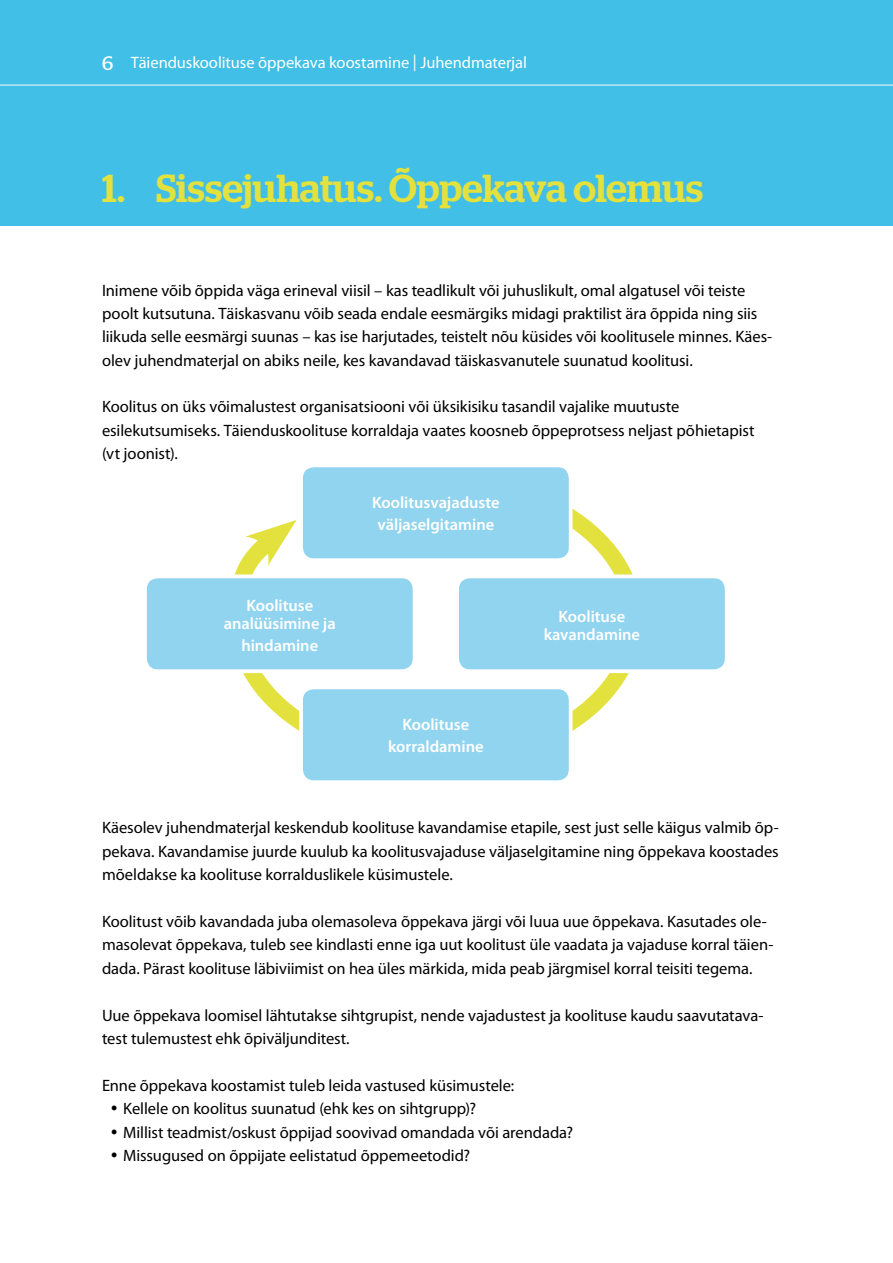
<style>
.page{position:relative;width:893px;height:1263px;background:#fff}
.page>*{position:absolute;margin:0;border:0;box-sizing:border-box;transform-origin:0 0}
.t1{font:500 39px "Stag";letter-spacing:-.005em;color:#e3e13e}
.t2{font:16.5px/23.4px "Myriad Pro";letter-spacing:-.005em;color:#000}
.t3{font:600 16.5px/22.2px "Myriad Pro";letter-spacing:-.005em;color:#fff;text-align:center}
.t4{font:16.5px "Myriad Pro";letter-spacing:-.005em;color:#fff}
.s1{font-family:"Stag";font-size:19.5px}
</style>
<div class="page">
<div style="left:0;top:0;width:893px;height:225px;background:#42bfe7"></div>
<hr style="left:0;top:85px;width:893px;height:1px;background:#fff">
<svg style="left:235px;top:508px;width:398px;height:223px"></svg>
<svg style="left:245px;top:520px;width:52px;height:46px"></svg>
<div style="left:301px;top:465px;width:270px;height:95px;background:#91d4ef;border-radius:13px"></div>
<div style="left:299px;top:463px;width:273px;height:99px;border:4px solid #fff;border-radius:13px"></div>
<div style="left:301px;top:687px;width:270px;height:95px;background:#91d4ef;border-radius:13px"></div>
<div style="left:299px;top:685px;width:273px;height:99px;border:4px solid #fff;border-radius:13px"></div>
<div style="left:145px;top:576px;width:270px;height:95px;background:#91d4ef;border-radius:13px"></div>
<div style="left:143px;top:574px;width:273px;height:99px;border:4px solid #fff;border-radius:13px"></div>
<div style="left:457px;top:576px;width:270px;height:95px;background:#91d4ef;border-radius:13px"></div>
<div style="left:455px;top:574px;width:274px;height:99px;border:4px solid #fff;border-radius:13px"></div>
<p class="t4" style="left:102px;top:53px;width:426px"><span class="s1">6</span> Täienduskoolituse õppekava koostamine | Juhendmaterjal</p>
<h1 class="t1" style="left:102px;top:165px;width:602px">1. Sissejuhatus. Õppekava olemus</h1>
<p class="t2" style="left:102px;top:279px;width:672px">Inimene võib õppida väga erineval viisil – kas teadlikult või juhuslikult, omal algatusel või teiste poolt kutsutuna. Täiskasvanu võib seada endale eesmärgiks midagi praktilist ära õppida ning siis liikuda selle eesmärgi suunas – kas ise harjutades, teistelt nõu küsides või koolitusele minnes. Käes&shy;olev juhendmaterjal on abiks neile, kes kavandavad täiskasvanutele suunatud koolitusi.</p>
<p class="t2" style="left:102px;top:396px;width:654px">Koolitus on üks võimalustest organisatsiooni või üksikisiku tasandil vajalike muutuste esilekutsumiseks. Täienduskoolituse korraldaja vaates koosneb õppeprotsess neljast põhietapist (vt joonist).</p>
<p class="t3" style="left:224px;top:596px;width:113px;line-height:18px">Koolituse analüüsimine ja</p>
<p class="t3" style="left:241px;top:634px;width:78px">hindamine</p>
<p class="t3" style="left:372px;top:491px;width:129px">Koolitusvajaduste väljaselgitamine</p>
<p class="t3" style="left:388px;top:713px;width:97px">Koolituse korraldamine</p>
<p class="t3" style="left:544px;top:607px;width:98px;line-height:18px">Koolituse kavandamine</p>
<p class="t2" style="left:102px;top:816px;width:678px;text-align:justify">Käesolev juhendmaterjal keskendub koolituse kavandamise etapile, sest just selle käigus valmib õp&shy;pekava. Kavandamise juurde kuulub ka koolitusvajaduse väljaselgitamine ning õppekava koostades mõeldakse ka koolituse korralduslikele küsimustele.</p>
<p class="t2" style="left:102px;top:910px;width:673px">Koolitust võib kavandada juba olemasoleva õppekava järgi või luua uue õppekava. Kasutades ole&shy;masolevat õppekava, tuleb see kindlasti enne iga uut koolitust üle vaadata ja vajaduse korral täien&shy;dada. Pärast koolituse läbiviimist on hea üles märkida, mida peab järgmisel korral teisiti tegema.</p>
<p class="t2" style="left:102px;top:1004px;width:663px">Uue õppekava loomisel lähtutakse sihtgrupist, nende vajadustest ja koolituse kaudu saavutatava&shy;test tulemustest ehk õpiväljunditest.</p>
<p class="t2" style="left:102px;top:1074px;width:414px">Enne õppekava koostamist tuleb leida vastused küsimustele:</p>
<p class="t2" style="left:111px;top:1097px;width:367px">• Kellele on koolitus suunatud (ehk kes on sihtgrupp)?</p>
<p class="t2" style="left:111px;top:1120px;width:464px">• Millist teadmist/oskust õppijad soovivad omandada või arendada?</p>
<p class="t2" style="left:111px;top:1144px;width:361px">• Missugused on õppijate eelistatud õppemeetodid?</p>
</div>
